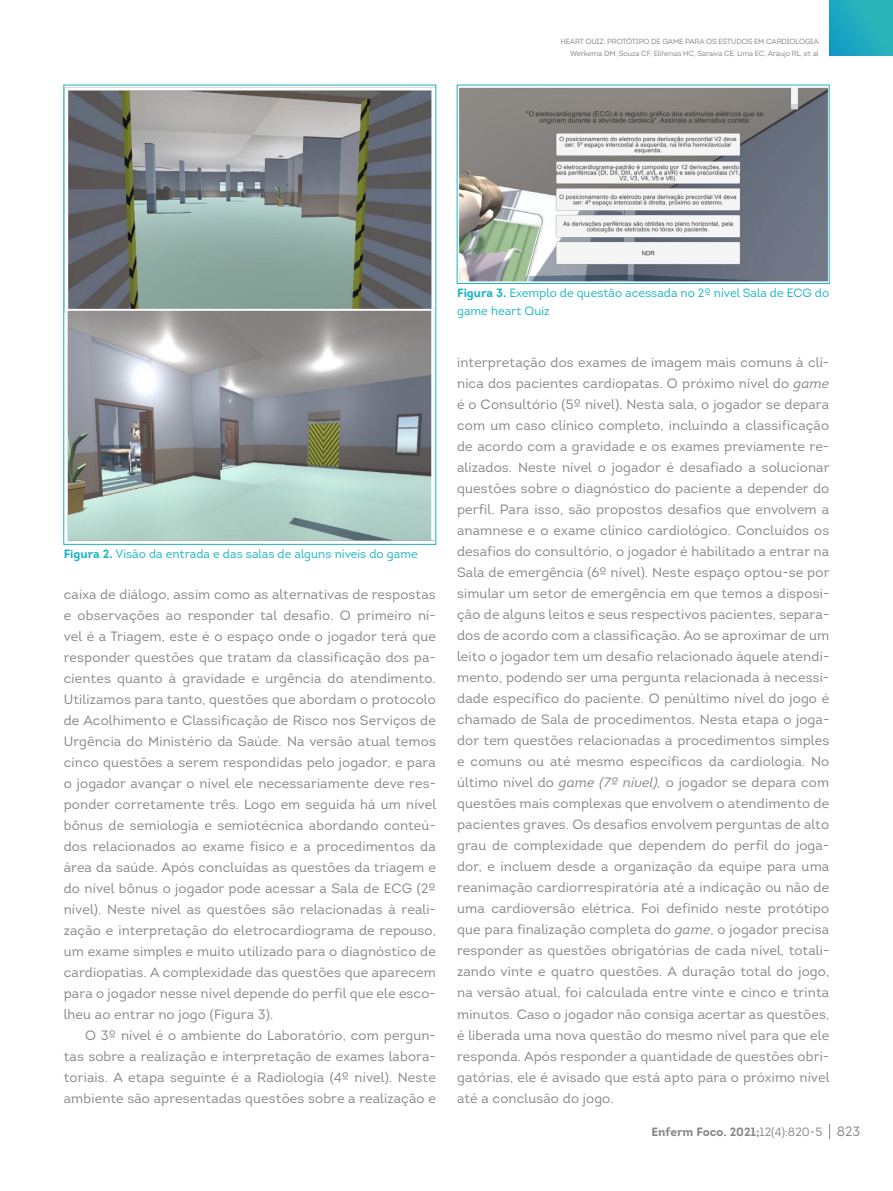
<style>
.page{position:relative;width:893px;height:1191px;background:#fff}
.page>*{position:absolute;margin:0;border:0;box-sizing:border-box;transform-origin:0 0}
.t1{font:13.5px/21px "Intro";letter-spacing:.01em;color:#878787;text-align:justify}
.t2{font:12px/18px "Intro";color:#1ab6c1}
.t3{font:700 12px "Intro";color:#878787}
.t4{font:7.5px/12px "Intro";letter-spacing:-.02em;color:#878787}
.s1{font-weight:700}
.s2{font-style:italic}
.s3{font-weight:400}
.s4{font-weight:400;font-size:13.5px}
</style>
<div class="page">
<div style="left:829px;top:0;width:64px;height:56px;background:linear-gradient(to right,#17a0c3,#2eb8b9)"></div>
<img style="left:65px;top:87px;width:369px;height:454px">
<img style="left:459px;top:87px;width:369px;height:195px">
<div style="left:457px;top:85px;width:373px;height:199px;border:1px solid #1ab6c1"></div>
<svg style="left:829px;top:1124px;width:1px;height:15px"></svg>
<p class="t4" style="left:561px;top:35px;width:11px">Heart</p>
<p class="t4" style="left:585px;top:35px;width:6px">quiz</p>
<p class="t4" style="left:604px;top:35px;width:10px">: protótipo</p>
<p class="t4" style="left:651px;top:35px;width:18px">de game</p>
<p class="t4" style="left:685px;top:35px;width:6px">para</p>
<p class="t4" style="left:706px;top:35px;width:19px">os estudos</p>
<p class="t4" style="left:570px;top:35px;width:250px;text-indent:184px">em cardiologia<br>Werkema DM, Souza CF, Elihimas HC, Saraiva CE, Lima EC, Araujo RL, et al</p>
<p class="t2" style="left:64px;top:545px;width:355px"><span class="s1">Figura 2.</span> Visão da entrada e das salas de alguns níveis do game</p>
<p class="t1" style="left:64px;top:583px;width:374px">caixa de diálogo, assim como as alternativas de respostas e observações ao responder tal desafio. O primeiro ní&shy;vel é a Triagem, este é o espaço onde o jogador terá que responder questões que tratam da classificação dos pa&shy;cientes quanto à gravidade e urgência do atendimento.<br>Utilizamos para tanto, questões que abordam o protocolo de Acolhimento e Classificação de Risco nos Serviços de Urgência do Ministério da Saúde. Na versão atual temos cinco questões a serem respondidas pelo jogador, e para o jogador avançar o nível ele necessariamente deve res&shy;ponder corretamente três. Logo em seguida há um nível bônus de semiologia e semiotécnica abordando conteú&shy;dos relacionados ao exame físico e a procedimentos da área da saúde. Após concluídas as questões da triagem e do nível bônus o jogador pode acessar a Sala de ECG (2º nível). Neste nível as questões são relacionadas à reali&shy;zação e interpretação do eletrocardiograma de repouso, um exame simples e muito utilizado para o diagnóstico de cardiopatias. A complexidade das questões que aparecem para o jogador nesse nível depende do perfil que ele esco&shy;lheu ao entrar no jogo (Figura 3).</p>
<p class="t1" style="left:64px;top:1024px;width:374px;text-indent:21px">O 3º nível é o ambiente do Laboratório, com pergun&shy;tas sobre a realização e interpretação de exames labora&shy;toriais. A etapa seguinte é a Radiologia (4º nível). Neste ambiente são apresentadas questões sobre a realização e</p>
<p class="t2" style="left:457px;top:284px;width:374px"><span class="s1">Figura 3.</span> Exemplo de questão acessada no 2º nível Sala de ECG do game heart Quiz</p>
<p class="t1" style="left:457px;top:352px;width:374px">interpretação dos exames de imagem mais comuns à clí&shy;nica dos pacientes cardiopatas. O próximo nível do <span class="s2">game </span>é o Consultório (5º nível). Nesta sala, o jogador se depara com um caso clínico completo, incluindo a classificação de acordo com a gravidade e os exames previamente re&shy;alizados. Neste nível o jogador é desafiado a solucionar questões sobre o diagnóstico do paciente a depender do perfil. Para isso, são propostos desafios que envolvem a anamnese e o exame clínico cardiológico. Concluídos os desafios do consultório, o jogador é habilitado a entrar na Sala de emergência (6º nível). Neste espaço optou-se por simular um setor de emergência em que temos a disposi&shy;ção de alguns leitos e seus respectivos pacientes, separa&shy;dos de acordo com a classificação. Ao se aproximar de um leito o jogador tem um desafio relacionado àquele atendi&shy;mento, podendo ser uma pergunta relacionada à necessi&shy;dade específico do paciente. O penúltimo nível do jogo é chamado de Sala de procedimentos. Nesta etapa o joga&shy;dor tem questões relacionadas a procedimentos simples e comuns ou até mesmo específicos da cardiologia. No último nível do <span class="s2">game (7º nível),</span> o jogador se depara com questões mais complexas que envolvem o atendimento de pacientes graves. Os desafios envolvem perguntas de alto grau de complexidade que dependem do perfil do joga&shy;dor, e incluem desde a organização da equipe para uma reanimação cardiorrespiratória até a indicação ou não de uma cardioversão elétrica. Foi definido neste protótipo que para finalização completa do <span class="s2">game</span>, o jogador precisa responder as questões obrigatórias de cada nível, totali&shy;zando vinte e quatro questões. A duração total do jogo, na versão atual, foi calculada entre vinte e cinco e trinta minutos. Caso o jogador não consiga acertar as questões, é liberada uma nova questão do mesmo nível para que ele responda. Após responder a quantidade de questões obri&shy;gatórias, ele é avisado que está apto para o próximo nível até a conclusão do jogo.</p>
<p class="t3" style="left:651px;top:1123px;width:210px">Enferm Foco. 2021;<span class="s3">12(4):820-5</span> <span class="s4">823</span></p>
</div>
